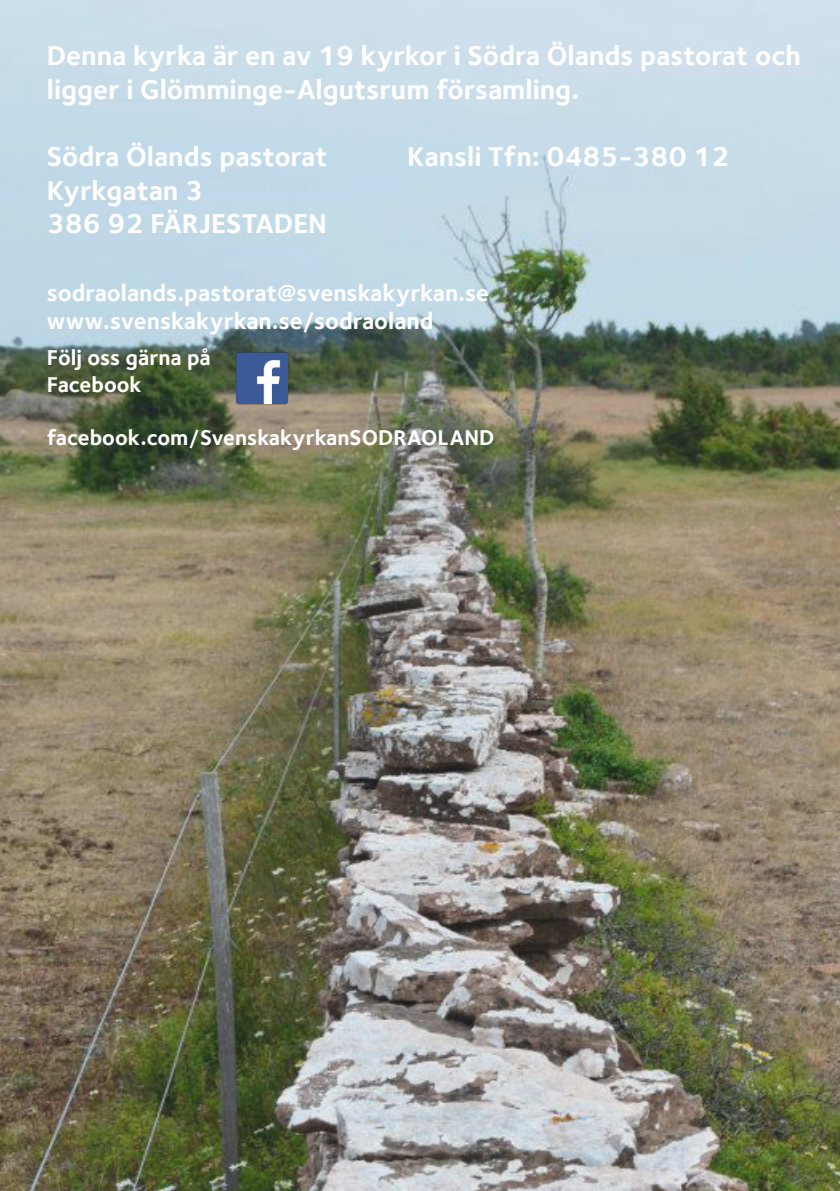
<style>
.page{position:relative;width:840px;height:1191px;background:#fff}
.page>*{position:absolute;margin:0;border:0;box-sizing:border-box;transform-origin:0 0}
.t1{font:700 28px/33.6px "Foundry Sterling";color:#fff}
.t2{font:700 24px/28.8px "Foundry Sterling";color:#fff}
.t3{font:700 22px/26.4px "Foundry Sterling";color:#fff}
</style>
<div class="page">
<img style="left:0;top:0;width:839px;height:1191px">
<img style="left:232px;top:348px;width:59px;height:59px">
<p class="t1" style="left:47px;top:39px;width:755px">Denna kyrka är en av 19 kyrkor i Södra Ölands pastorat och ligger i Glömminge-Algutsrum församling.</p>
<p class="t1" style="left:47px;top:139px;width:282px">Södra Ölands pastorat</p>
<p class="t1" style="left:407px;top:139px;width:323px">Kansli Tfn: 0485-380 12</p>
<p class="t1" style="left:47px;top:173px;width:281px">Kyrkgatan 3<br>386 92 FÄRJESTADEN</p>
<p class="t2" style="left:47px;top:278px;width:443px">sodraolands.pastorat@svenskakyrkan.se www.svenskakyrkan.se/sodraoland</p>
<p class="t3" style="left:47px;top:344px;width:165px">Följ oss gärna på<br>Facebook</p>
<p class="t3" style="left:47px;top:423px;width:449px">facebook.com/SvenskakyrkanSODRAOLAND</p>
</div>
